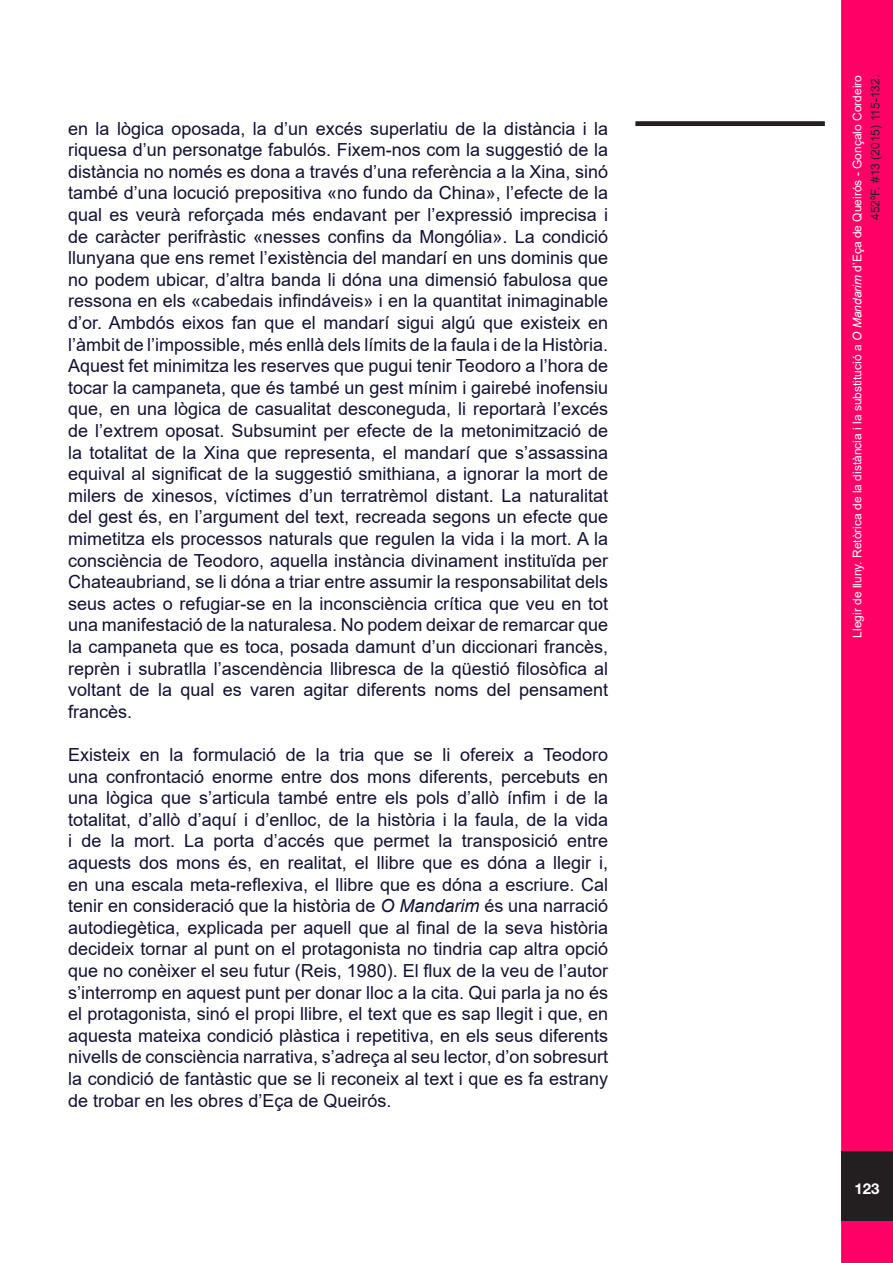
<style>
.page{position:relative;width:893px;height:1263px;background:#fff}
.page>*{position:absolute;margin:0;border:0;box-sizing:border-box;transform-origin:0 0}
.t1{font:18px/21.6px "Arial";color:#113;text-align:justify}
.t2{font:700 15px "Helvetica Neue";color:#fff}
.t3{font:12px/18px "Arial";color:#fff;text-align:right}
.s1{font-style:italic}
.s2{color:#231f20}
</style>
<div class="page">
<div style="left:843px;top:2px;width:48px;height:1259px;background:#f06"></div>
<div style="left:841px;top:0;width:52px;height:1263px;border:3px solid #f06"></div>
<div style="left:841px;top:1151px;width:52px;height:70px;background:#231f20"></div>
<div style="left:636px;top:121px;width:189px;height:5px;background:#231f20"></div>
<p class="t1" style="left:68px;top:117px;width:541px">en la lògica oposada, la d’un excés superlatiu de la distància i la riquesa d’un personatge fabulós. Fixem-nos com la suggestió de la distància no només es dona a través d’una referència a la Xina, sinó també d’una locució prepositiva «no fundo da China», l’efecte de la qual es veurà reforçada més endavant per l’expressió imprecisa i de caràcter perifràstic «nesses confins da Mongólia». La condició llunyana que ens remet l’existència del mandarí en uns dominis que no podem ubicar, d’altra banda li dóna una dimensió fabulosa que ressona en els «cabedais infindáveis» i en la quantitat inimaginable d’or. Ambdós eixos fan que el mandarí sigui algú que existeix en l’àmbit de l’impossible, més enllà dels límits de la faula i de la Història.<br>Aquest fet minimitza les reserves que pugui tenir Teodoro a l’hora de tocar la campaneta, que és també un gest mínim i gairebé inofensiu que, en una lògica de casualitat desconeguda, li reportarà l’excés de l’extrem oposat. Subsumint per efecte de la metonimització de la totalitat de la Xina que representa, el mandarí que s’assassina equival al significat de la suggestió smithiana, a ignorar la mort de milers de xinesos, víctimes d’un terratrèmol distant. La naturalitat del gest és, en l’argument del text, recreada segons un efecte que mimetitza els processos naturals que regulen la vida i la mort. A la consciència de Teodoro, aquella instància divinament instituïda per Chateaubriand, se li dóna a triar entre assumir la responsabilitat dels seus actes o refugiar-se en la inconsciència crítica que veu en tot una manifestació de la naturalesa. No podem deixar de remarcar que la campaneta que es toca, posada damunt d’un diccionari francès, reprèn i subratlla l’ascendència llibresca de la qüestió filosòfica al voltant de la qual es varen agitar diferents noms del pensament francès.</p>
<p class="t1" style="left:68px;top:744px;width:541px">Existeix en la formulació de la tria que se li ofereix a Teodoro una confrontació enorme entre dos mons diferents, percebuts en una lògica que s’articula també entre els pols d’allò ínfim i de la totalitat, d’allò d’aquí i d’enlloc, de la història i la faula, de la vida i de la mort. La porta d’accés que permet la transposició entre aquests dos mons és, en realitat, el llibre que es dóna a llegir i, en una escala meta-reflexiva, el llibre que es dóna a escriure. Cal tenir en consideració que la història de <span class="s1">O Mandarim</span> és una narració autodiegètica, explicada per aquell que al final de la seva història decideix tornar al punt on el protagonista no tindria cap altra opció que no conèixer el seu futur (Reis, 1980). El flux de la veu de l’autor s’interromp en aquest punt per donar lloc a la cita. Qui parla ja no és el protagonista, sinó el propi llibre, el text que es sap llegit i que, en aquesta mateixa condició plàstica i repetitiva, en els seus diferents nivells de consciència narrativa, s’adreça al seu lector, d’on sobresurt la condició de fantàstic que se li reconeix al text i que es fa estrany de trobar en les obres d’Eça de Queirós.</p>
<p class="t3" style="left:848px;top:638px;width:564px;rotate:-90deg">Llegir de lluny. Retòrica de la distància i la substitució a <span class="s1">O Mandarim</span> d’Eça de Queirós - Gonçalo Cordeiro<br><span class="s2">452ºF. #13 (2015) 115-132.</span></p>
<p class="t2" style="left:854px;top:1179px;width:27px">123</p>
</div>
